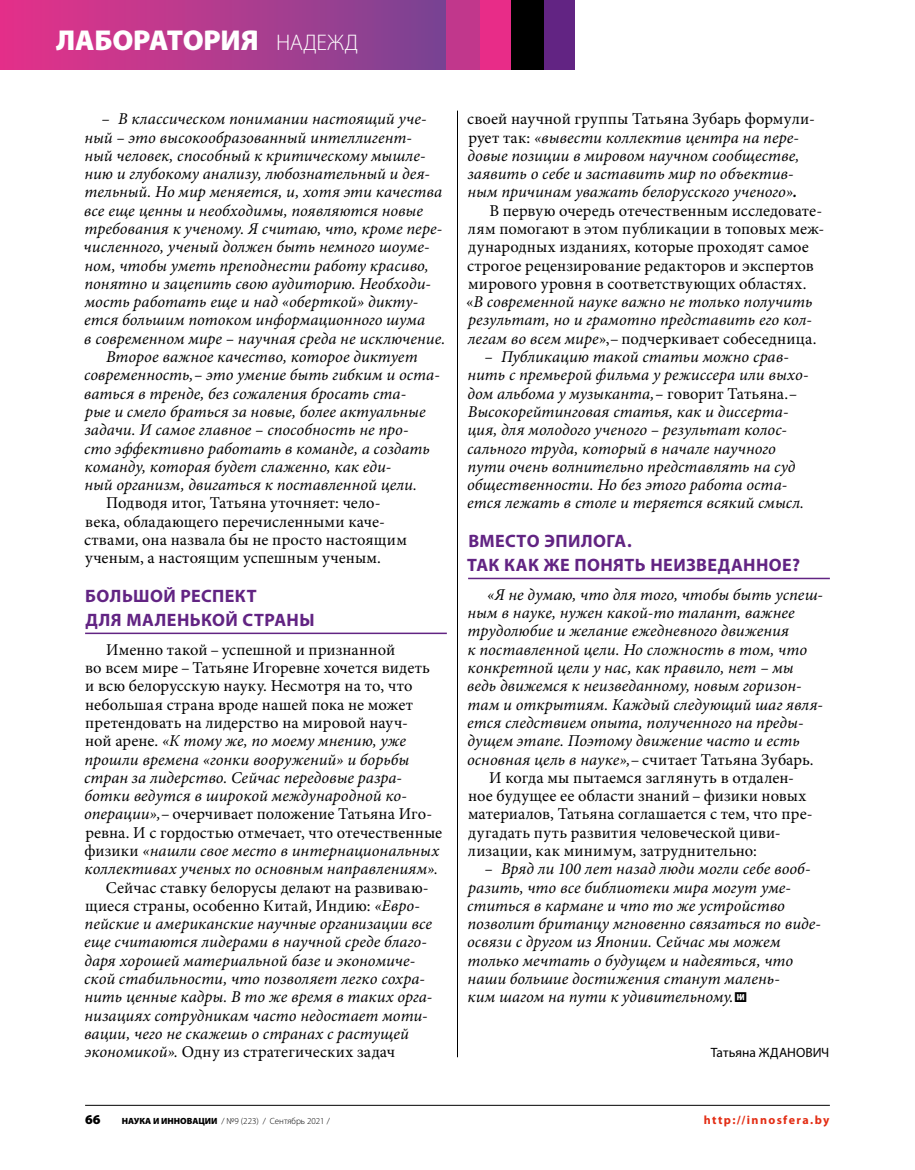
<style>
.page{position:relative;width:915px;height:1170px;background:#fff}
.page>*{position:absolute;margin:0;border:0;box-sizing:border-box;transform-origin:0 0}
.t1{font:900 28.8px "Myriad Pro";letter-spacing:-.01em;color:#fff}
.t2{font:700 18px/24px "Myriad Pro";letter-spacing:.025em;color:#622483}
.t3{font:italic 16.5px/18.3px "Minion Pro";color:#000}
.t4{font:16.5px/18.3px "Minion Pro";letter-spacing:.01em;color:#000}
.t5{font:13.5px "Myriad Pro";color:#000}
.t6{font:900 13.5px "Myriad Pro";color:#000}
.t7{font:700 12px "Myriad Pro";letter-spacing:.115em;color:#e32d14}
.t8{font:300 9px "Myriad Pro";color:#000}
.s1{font-weight:300;font-size:22.65px}
.s2{font-style:italic}
.s3{font-style:normal}
.s4{font-weight:700}
.s5{font-family:"ALE Xfont Bullit BIG";font-style:normal;font-size:18px}
.s6{font-weight:900}
</style>
<div class="page">
<hr style="left:85px;top:632px;width:361px;height:2px;background:#622483">
<hr style="left:468px;top:577px;width:361px;height:2px;background:#622483">
<hr style="left:457px;top:111px;width:1px;height:946px;background:#000">
<hr style="left:85px;top:1104px;width:744px;height:1px;background:#000">
<svg style="left:0;top:0;width:446px;height:70px;background:#b03a8e"></svg>
<div style="left:541px;top:0;width:33px;height:70px;background:#622483"></div>
<div style="left:510px;top:0;width:33px;height:70px;background:#000"></div>
<div style="left:477px;top:0;width:33px;height:70px;background:#e82c88"></div>
<div style="left:446px;top:0;width:34px;height:70px;background:#c1378c"></div>
<h1 class="t1" style="left:56px;top:24px;width:303px">ЛАБОРАТОРИЯ <span class="s1">НАДЕЖД</span></h1>
<p class="t3" style="left:102px;top:110px;width:326px">– В классическом понимании настоящий уче-</p>
<p class="t3" style="left:84px;top:128px;width:329px">ный – это высокообразованный интеллигент-</p>
<p class="t3" style="left:84px;top:146px;width:342px">ный человек, способный к критическому мышле-</p>
<p class="t3" style="left:84px;top:165px;width:347px">нию и глубокому анализу, любознательный и дея-</p>
<p class="t3" style="left:84px;top:183px;width:359px">тельный. Но мир меняется, и, хотя эти качества</p>
<p class="t3" style="left:84px;top:201px;width:340px">все еще ценны и необходимы, появляются новые</p>
<p class="t3" style="left:84px;top:219px;width:359px">требования к ученому. Я считаю, что, кроме пере-</p>
<p class="t3" style="left:84px;top:238px;width:347px">численного, ученый должен быть немного шоуме-</p>
<p class="t3" style="left:84px;top:256px;width:345px">ном, чтобы уметь преподнести работу красиво,</p>
<p class="t3" style="left:84px;top:274px;width:348px">понятно и зацепить свою аудиторию. Необходи-</p>
<p class="t3" style="left:85px;top:293px;width:335px">мость работать еще и над «оберткой» дикту-</p>
<p class="t3" style="left:84px;top:311px;width:342px">ется большим потоком информационного шума</p>
<p class="t3" style="left:84px;top:329px;width:363px">в современном мире – научная среда не исключение.</p>
<p class="t3" style="left:106px;top:347px;width:313px">Второе важное качество, которое диктует</p>
<p class="t3" style="left:84px;top:366px;width:357px">современность,– это умение быть гибким и оста-</p>
<p class="t3" style="left:84px;top:384px;width:323px">ваться в тренде, без сожаления бросать ста-</p>
<p class="t3" style="left:85px;top:402px;width:342px">рые и смело браться за новые, более актуальные</p>
<p class="t3" style="left:85px;top:421px;width:325px">задачи. И самое главное – способность не про-</p>
<p class="t3" style="left:84px;top:439px;width:347px">сто эффективно работать в команде, а создать</p>
<p class="t3" style="left:84px;top:457px;width:308px">команду, которая будет слаженно, как еди-</p>
<p class="t3" style="left:84px;top:475px;width:334px">ный организм, двигаться к поставленной цели.</p>
<p class="t4" style="left:84px;top:494px;width:324px;text-indent:22px">Подводя итог, Татьяна уточняет: чело&shy;века, обладающего перечисленными каче&shy;ствами, она назвала бы не просто настоящим ученым, а настоящим успешным ученым.</p>
<p class="t2" style="left:85px;top:584px;width:231px">БОЛЬШОЙ РЕСПЕКТ<br>ДЛЯ МАЛЕНЬКОЙ СТРАНЫ</p>
<p class="t4" style="left:84px;top:640px;width:360px;text-indent:22px">Именно такой – успешной и признанной<br>во всем мире – Татьяне Игоревне хочется видеть<br>и всю белорусскую науку. Несмотря на то, что небольшая страна вроде нашей пока не может претендовать на лидерство на мировой науч-<br>ной арене. <span class="s2">«К тому же, по моему мнению, уже прошли времена «гонки вооружений» и борьбы стран за лидерство. Сейчас передовые разра&shy;ботки ведутся в широкой международной ко-- операции»,</span>– очерчивает положение Татьяна Иго&shy;ревна. И с гордостью отмечает, что отечественные физики <span class="s2">«нашли свое место в интернациональных коллективах ученых по основным направлениям».</span></p>
<p class="t3" style="left:84px;top:878px;width:350px;text-indent:22px"><span class="s3">Сейчас ставку белорусы делают на развиваю&shy;щиеся страны, особенно Китай, Индию:</span> «Евро&shy;пейские и американские научные организации все еще считаются лидерами в научной среде благо&shy;даря хорошей материальной базе и экономиче&shy;ской стабильности, что позволяет легко сохра&shy;нить ценные кадры. В то же время в таких орга&shy;низациях сотрудникам часто недостает моти&shy;вации, чего не скажешь о странах с растущей экономикой». <span class="s3">Одну из стратегических задач</span></p>
<p class="t3" style="left:467px;top:110px;width:349px"><span class="s3">своей научной группы Татьяна Зубарь формули&shy;рует так:</span> «вывести коллектив центра на пере&shy;довые позиции в мировом научном сообществе, заявить о себе и заставить мир по объектив&shy;ным причинам уважать белорусского ученого»<span class="s4">.</span></p>
<p class="t4" style="left:466px;top:201px;width:359px;text-indent:23px">В первую очередь отечественным исследовате&shy;лям помогают в этом публикации в топовых меж&shy;дународных изданиях, которые проходят самое строгое рецензирование редакторов и экспертов мирового уровня в соответствующих областях. «<span class="s2">В современной науке важно не только получить результат, но и грамотно представить его кол&shy;легам во всем мире</span>»,– подчеркивает собеседница.</p>
<p class="t3" style="left:467px;top:347px;width:343px;text-indent:18px">– Публикацию такой статьи можно срав&shy;нить с премьерой фильма у режиссера или выхо&shy;дом альбома у музыканта,– <span class="s3">говорит Татьяна.</span>– Высокорейтинговая статья, как и диссерта&shy;ция, для молодого ученого – результат колос&shy;сального труда, который в начале научного пути очень волнительно представлять на суд общественности. Но без этого работа оста&shy;ется лежать в столе и теряется всякий смысл.</p>
<p class="t2" style="left:467px;top:529px;width:334px">ВМЕСТО ЭПИЛОГА.<br>ТАК КАК ЖЕ ПОНЯТЬ НЕИЗВЕДАННОЕ?</p>
<p class="t3" style="left:487px;top:585px;width:337px">«Я не думаю, что для того, чтобы быть успеш-</p>
<p class="t3" style="left:467px;top:603px;width:329px">ным в науке, нужен какой-то талант, важнее</p>
<p class="t3" style="left:467px;top:622px;width:323px">трудолюбие и желание ежедневного движения</p>
<p class="t3" style="left:467px;top:640px;width:341px">к поставленной цели. Но сложность в том, что</p>
<p class="t3" style="left:467px;top:658px;width:327px">конкретной цели у нас, как правило, нет – мы</p>
<p class="t3" style="left:467px;top:676px;width:336px">ведь движемся к неизведанному, новым горизон-</p>
<p class="t3" style="left:467px;top:695px;width:357px">там и открытиям. Каждый следующий шаг явля-</p>
<p class="t3" style="left:467px;top:713px;width:338px">ется следствием опыта, полученного на преды-</p>
<p class="t3" style="left:467px;top:731px;width:334px">дущем этапе. Поэтому движение часто и есть</p>
<p class="t4" style="left:467px;top:750px;width:348px"><span class="s2">основная цель в науке»,</span>– считает Татьяна Зубарь.</p>
<p class="t4" style="left:489px;top:768px;width:306px">И когда мы пытаемся заглянуть в отдален-</p>
<p class="t4" style="left:468px;top:786px;width:339px">ное будущее ее области знаний – физики новых</p>
<p class="t4" style="left:468px;top:805px;width:346px">материалов, Татьяна соглашается с тем, что пре-</p>
<p class="t4" style="left:468px;top:823px;width:314px">дугадать путь развития человеческой циви-</p>
<p class="t4" style="left:468px;top:841px;width:290px">лизации, как минимум, затруднительно:</p>
<p class="t3" style="left:467px;top:859px;width:355px;text-indent:18px">– Вряд ли 100 лет назад люди могли себе вооб&shy;разить, что все библиотеки мира могут уме&shy;ститься в кармане и что то же устройство позволит британцу мгновенно связаться по виде&shy;освязи с другом из Японии. Сейчас мы можем только мечтать о будущем и надеяться, что наши большие достижения станут малень-<br>ким шагом на пути к удивительному<span class="s5">.</span></p>
<p class="t5" style="left:710px;top:1045px;width:120px">Татьяна ЖДАНОВИЧ</p>
<p class="t6" style="left:85px;top:1112px;width:17px">66</p>
<p class="t8" style="left:122px;top:1116px;width:209px"><span class="s6">НАУКА И ИННОВАЦИИ</span> / №9 (223) / Сентябрь 2021 /</p>
<p class="t7" style="left:703px;top:1113px;width:127px">http://innosfera.by</p>
</div>
